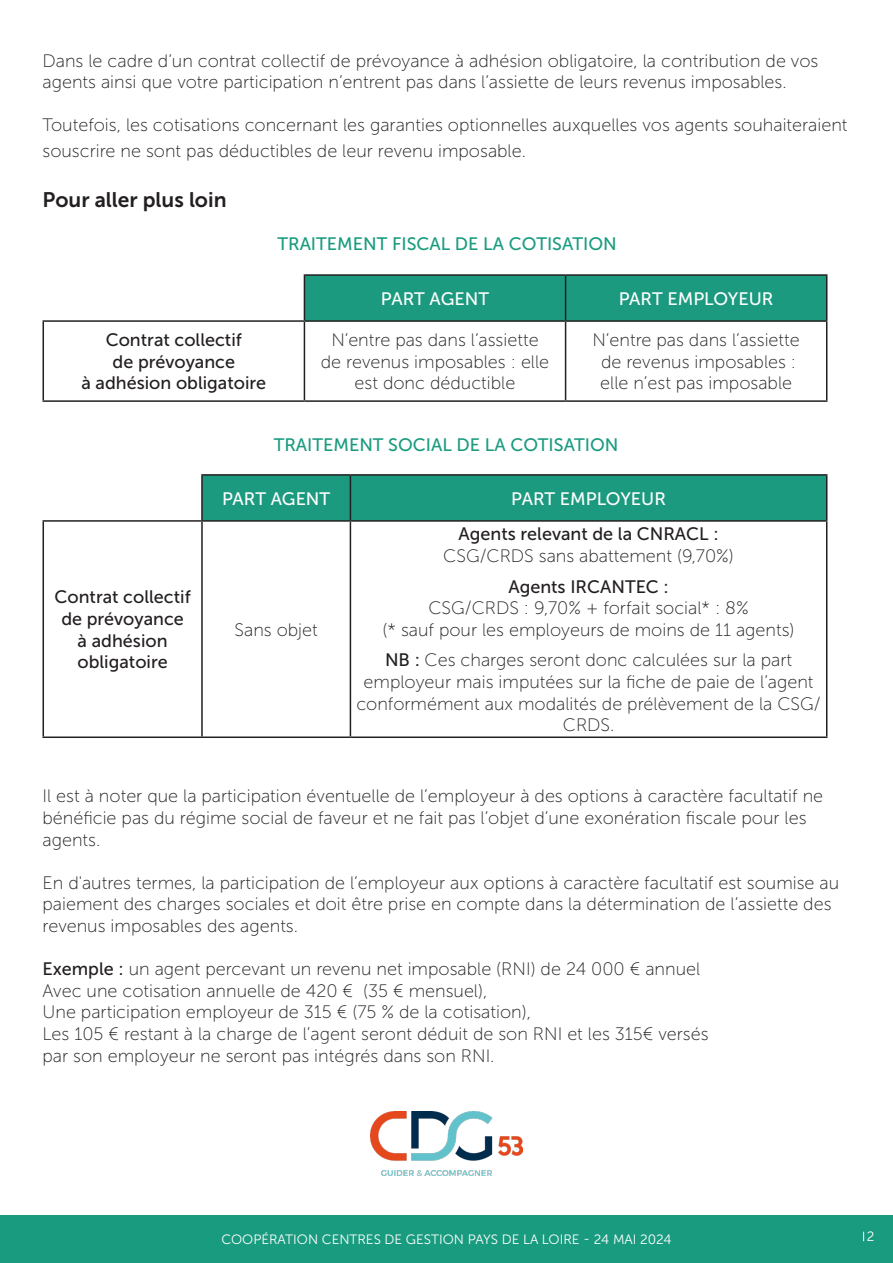
<style>
.page{position:relative;width:893px;height:1263px;background:#fff}
.page>*{position:absolute;margin:0;border:0;box-sizing:border-box;transform-origin:0 0}
.t1{font:21px "Museo Sans 700";color:#231f20}
.t2{font:18px/21.6px "Museo Sans 100";color:#231f20}
.t3{font:18px/21.6px "Museo Sans 500";color:#231f20}
.t4{font:18px "Museo Sans 500";color:#199b7f}
.t5{font:18px "Museo Sans 500";color:#fff}
.t6{font:13.5px "Museo Sans 300";color:#fff}
.s1{font-family:"Museo Sans 500"}
</style>
<div class="page">
<div style="left:0;top:1215px;width:893px;height:48px;background:#199b7f"></div>
<img style="left:371px;top:1112px;width:151px;height:63px">
<div style="left:305px;top:276px;width:521px;height:44px;background:#1b9a7f"></div>
<hr style="left:304px;top:274px;width:262px;height:2px;background:#231f20">
<hr style="left:304px;top:276px;width:1px;height:44px;background:#231f20">
<hr style="left:566px;top:274px;width:261px;height:2px;background:#231f20">
<hr style="left:565px;top:276px;width:1px;height:44px;background:#231f20">
<hr style="left:826px;top:276px;width:1px;height:44px;background:#231f20">
<hr style="left:43px;top:320px;width:261px;height:2px;background:#231f20">
<hr style="left:43px;top:322px;width:1px;height:78px;background:#231f20">
<hr style="left:304px;top:320px;width:262px;height:2px;background:#231f20">
<hr style="left:304px;top:322px;width:1px;height:78px;background:#231f20">
<hr style="left:566px;top:320px;width:261px;height:2px;background:#231f20">
<hr style="left:565px;top:322px;width:1px;height:78px;background:#231f20">
<hr style="left:826px;top:322px;width:1px;height:78px;background:#231f20">
<hr style="left:43px;top:400px;width:261px;height:2px;background:#231f20">
<hr style="left:304px;top:400px;width:262px;height:2px;background:#231f20">
<hr style="left:566px;top:400px;width:261px;height:2px;background:#231f20">
<div style="left:203px;top:476px;width:623px;height:44px;background:#1b9a7f"></div>
<hr style="left:201px;top:474px;width:149px;height:2px;background:#231f20">
<hr style="left:201px;top:476px;width:2px;height:44px;background:#231f20">
<hr style="left:350px;top:474px;width:477px;height:2px;background:#231f20">
<hr style="left:350px;top:476px;width:1px;height:44px;background:#231f20">
<hr style="left:826px;top:476px;width:1px;height:44px;background:#231f20">
<hr style="left:43px;top:520px;width:159px;height:2px;background:#231f20">
<hr style="left:43px;top:522px;width:1px;height:214px;background:#231f20">
<hr style="left:202px;top:520px;width:148px;height:2px;background:#231f20">
<hr style="left:201px;top:522px;width:2px;height:214px;background:#231f20">
<hr style="left:350px;top:520px;width:477px;height:2px;background:#231f20">
<hr style="left:350px;top:522px;width:1px;height:214px;background:#231f20">
<hr style="left:826px;top:522px;width:1px;height:214px;background:#231f20">
<hr style="left:43px;top:736px;width:159px;height:2px;background:#231f20">
<hr style="left:202px;top:736px;width:148px;height:2px;background:#231f20">
<hr style="left:350px;top:736px;width:477px;height:2px;background:#231f20">
<p class="t2" style="left:43px;top:50px;width:777px">Dans le cadre d’un contrat collectif de prévoyance à adhésion obligatoire, la contribution de vos agents ainsi que votre participation n’entrent pas dans l’assiette de leurs revenus imposables.</p>
<p class="t2" style="left:43px;top:113px;width:807px;line-height:25.2px">Toutefois, les cotisations concernant les garanties optionnelles auxquelles vos agents souhaiteraient souscrire ne sont pas déductibles de leur revenu imposable.</p>
<p class="t1" style="left:43px;top:188px;width:186px">Pour aller plus loin</p>
<p class="t4" style="left:277px;top:234px;width:341px">TRAITEMENT FISCAL DE LA COTISATION</p>
<p class="t3" style="left:106px;top:329px;width:138px">Contrat collectif</p>
<p class="t3" style="left:113px;top:351px;width:124px">de prévoyance</p>
<p class="t3" style="left:81px;top:372px;width:186px">à adhésion obligatoire</p>
<p class="t5" style="left:381px;top:289px;width:110px">PART AGENT</p>
<p class="t5" style="left:619px;top:289px;width:156px">PART EMPLOYEUR</p>
<p class="t2" style="left:331px;top:329px;width:209px">N’entre pas dans l’assiette</p>
<p class="t2" style="left:321px;top:351px;width:230px;text-align:center">de revenus imposables : elle est donc déductible</p>
<p class="t2" style="left:592px;top:329px;width:209px">N’entre pas dans l’assiette</p>
<p class="t2" style="left:601px;top:351px;width:197px">de revenus imposables :</p>
<p class="t2" style="left:600px;top:373px;width:193px">elle n’est pas imposable</p>
<p class="t4" style="left:274px;top:435px;width:346px">TRAITEMENT SOCIAL DE LA COTISATION</p>
<p class="t3" style="left:55px;top:586px;width:138px">Contrat collectif</p>
<p class="t3" style="left:61px;top:608px;width:124px">de prévoyance</p>
<p class="t3" style="left:77px;top:630px;width:92px">à adhésion obligatoire</p>
<p class="t5" style="left:222px;top:489px;width:110px">PART AGENT</p>
<p class="t5" style="left:511px;top:489px;width:156px">PART EMPLOYEUR</p>
<p class="t2" style="left:235px;top:619px;width:85px">Sans objet</p>
<p class="t3" style="left:459px;top:523px;width:261px">Agents relevant de la CNRACL :</p>
<p class="t2" style="left:443px;top:545px;width:292px">CSG/CRDS sans abattement (9,70%)</p>
<p class="t3" style="left:508px;top:576px;width:162px">Agents IRCANTEC :</p>
<p class="t2" style="left:428px;top:597px;width:322px">CSG/CRDS : 9,70% + forfait social* : 8%</p>
<p class="t2" style="left:383px;top:619px;width:414px">(* sauf pour les employeurs de moins de 11 agents)</p>
<p class="t2" style="left:356px;top:650px;width:466px;text-align:center"><span class="s1">NB :</span> Ces charges seront donc calculées sur la part employeur mais imputées sur la fiche de paie de l’agent conformément aux modalités de prélèvement de la CSG/ CRDS.</p>
<p class="t2" style="left:43px;top:785px;width:782px">Il est à noter que la participation éventuelle de l’employeur à des options à caractère facultatif ne bénéficie pas du régime social de faveur et ne fait pas l’objet d’une exonération fiscale pour les agents.</p>
<p class="t2" style="left:43px;top:872px;width:798px">En d'autres termes, la participation de l’employeur aux options à caractère facultatif est soumise au paiement des charges sociales et doit être prise en compte dans la détermination de l’assiette des revenus imposables des agents.</p>
<p class="t2" style="left:43px;top:958px;width:659px"><span class="s1">Exemple :</span> un agent percevant un revenu net imposable (RNI) de 24 000 € annuel</p>
<p class="t2" style="left:43px;top:980px;width:446px">Avec une cotisation annuelle de 420 € (35 € mensuel),</p>
<p class="t2" style="left:43px;top:1001px;width:490px">Une participation employeur de 315 € (75 % de la cotisation),</p>
<p class="t2" style="left:43px;top:1023px;width:667px">Les 105 € restant à la charge de l’agent seront déduit de son RNI et les 315€ versés</p>
<p class="t2" style="left:43px;top:1045px;width:453px">par son employeur ne seront pas intégrés dans son RNI.</p>
<p class="t6" style="left:221px;top:1232px;width:452px">COOPÉRATION CENTRES DE GESTION PAYS DE LA LOIRE - 24 MAI 2024</p>
<p class="t6" style="left:867px;top:1229px;width:9px">2</p>
</div>
